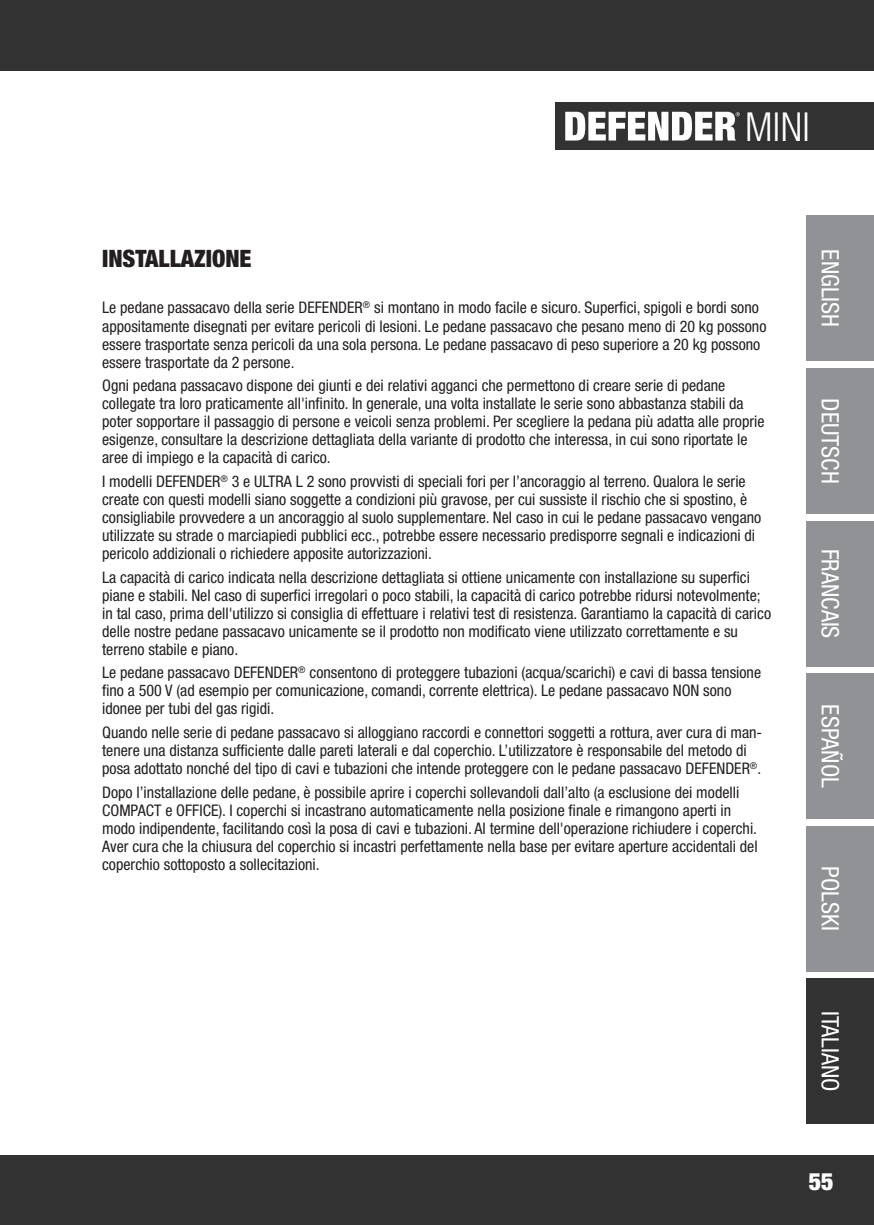
<style>
.page{position:relative;width:874px;height:1225px;background:#fff}
.page>*{position:absolute;margin:0;border:0;box-sizing:border-box;transform-origin:0 0}
.t1{font:300 condensed 40px "Helvetica Neue LT Pro";color:#fff}
.t2{font:condensed 24px "Helvetica Neue LT Std";color:#fff}
.t3{font:900 condensed 24px "Helvetica Neue LT Pro";color:#231f20}
.t4{font:900 condensed 24px "Helvetica Neue LT Std";color:#fff}
.t5{font:condensed 16px/18px "Helvetica Neue LT Pro";color:#231f20}
</style>
<div class="page">
<div style="left:0;top:1155px;width:873px;height:70px;background:#333233"></div>
<div style="left:0;top:0;width:873px;height:71px;background:#333233"></div>
<div style="left:806px;top:215px;width:67px;height:146px;background:#909295"></div>
<div style="left:806px;top:368px;width:67px;height:146px;background:#909295"></div>
<div style="left:806px;top:521px;width:67px;height:145px;background:#909295"></div>
<div style="left:806px;top:673px;width:67px;height:146px;background:#909295"></div>
<div style="left:806px;top:826px;width:67px;height:145px;background:#909295"></div>
<div style="left:806px;top:978px;width:67px;height:146px;background:#333233"></div>
<div style="left:554px;top:102px;width:319px;height:47px;background:#333233"></div>
<svg style="left:565px;top:112px;width:174px;height:28px"></svg>
<h1 class="t1" style="left:744px;top:104px;width:66px">MINI</h1>
<h2 class="t3" style="left:102px;top:244px;width:151px">INSTALLAZIONE</h2>
<p class="t5" style="left:102px;top:299px;width:665px">Le pedane passacavo della serie DEFENDER<sup>®</sup> si montano in modo facile e sicuro. Superfici, spigoli e bordi sono appositamente disegnati per evitare pericoli di lesioni. Le pedane passacavo che pesano meno di 20 kg possono essere trasportate senza pericoli da una sola persona. Le pedane passacavo di peso superiore a 20 kg possono essere trasportate da 2 persone.</p>
<p class="t5" style="left:102px;top:376px;width:663px">Ogni pedana passacavo dispone dei giunti e dei relativi agganci che permettono di creare serie di pedane collegate tra loro praticamente all'infinito. In generale, una volta installate le serie sono abbastanza stabili da poter sopportare il passaggio di persone e veicoli senza problemi. Per scegliere la pedana più adatta alle proprie esigenze, consultare la descrizione dettagliata della variante di prodotto che interessa, in cui sono riportate le aree di impiego e la capacità di carico.</p>
<p class="t5" style="left:102px;top:472px;width:660px">I modelli DEFENDER<sup>®</sup> 3 e ULTRA L 2 sono provvisti di speciali fori per l’ancoraggio al terreno. Qualora le serie create con questi modelli siano soggette a condizioni più gravose, per cui sussiste il rischio che si spostino, è consigliabile provvedere a un ancoraggio al suolo supplementare. Nel caso in cui le pedane passacavo vengano utilizzate su strade o marciapiedi pubblici ecc., potrebbe essere necessario predisporre segnali e indicazioni di pericolo addizionali o richiedere apposite autorizzazioni.</p>
<p class="t5" style="left:102px;top:568px;width:670px">La capacità di carico indicata nella descrizione dettagliata si ottiene unicamente con installazione su superfici piane e stabili. Nel caso di superfici irregolari o poco stabili, la capacità di carico potrebbe ridursi notevolmente; in tal caso, prima dell'utilizzo si consiglia di effettuare i relativi test di resistenza. Garantiamo la capacità di carico delle nostre pedane passacavo unicamente se il prodotto non modificato viene utilizzato correttamente e su terreno stabile e piano.</p>
<p class="t5" style="left:102px;top:663px;width:660px">Le pedane passacavo DEFENDER<sup>®</sup> consentono di proteggere tubazioni (acqua/scarichi) e cavi di bassa tensione fino a 500 V (ad esempio per comunicazione, comandi, corrente elettrica). Le pedane passacavo NON sono idonee per tubi del gas rigidi.</p>
<p class="t5" style="left:102px;top:723px;width:661px">Quando nelle serie di pedane passacavo si alloggiano raccordi e connettori soggetti a rottura, aver cura di man&shy;tenere una distanza sufficiente dalle pareti laterali e dal coperchio. L’utilizzatore è responsabile del metodo di posa adottato nonché del tipo di cavi e tubazioni che intende proteggere con le pedane passacavo DEFENDER<sup>®</sup>.</p>
<p class="t5" style="left:102px;top:783px;width:656px">Dopo l’installazione delle pedane, è possibile aprire i coperchi sollevandoli dall’alto (a esclusione dei modelli COMPACT e OFFICE). I coperchi si incastrano automaticamente nella posizione finale e rimangono aperti in modo indipendente, facilitando così la posa di cavi e tubazioni. Al termine dell'operazione richiudere i coperchi.<br>Aver cura che la chiusura del coperchio si incastri perfettamente nella base per evitare aperture accidentali del coperchio sottoposto a sollecitazioni.</p>
<h2 class="t2" style="left:843px;top:249px;width:79px;rotate:90deg">ENGLISH</h2>
<h2 class="t2" style="left:843px;top:398px;width:87px;rotate:90deg">DEUTSCH</h2>
<h2 class="t2" style="left:843px;top:548px;width:91px;rotate:90deg">FRANCAIS</h2>
<h2 class="t2" style="left:843px;top:704px;width:85px;rotate:90deg">ESPAÑOL</h2>
<h2 class="t2" style="left:843px;top:866px;width:66px;rotate:90deg">POLSKI</h2>
<h2 class="t2" style="left:843px;top:1010px;width:82px;rotate:90deg">ITALIANO</h2>
<h2 class="t4" style="left:808px;top:1166px;width:26px">55</h2>
</div>
